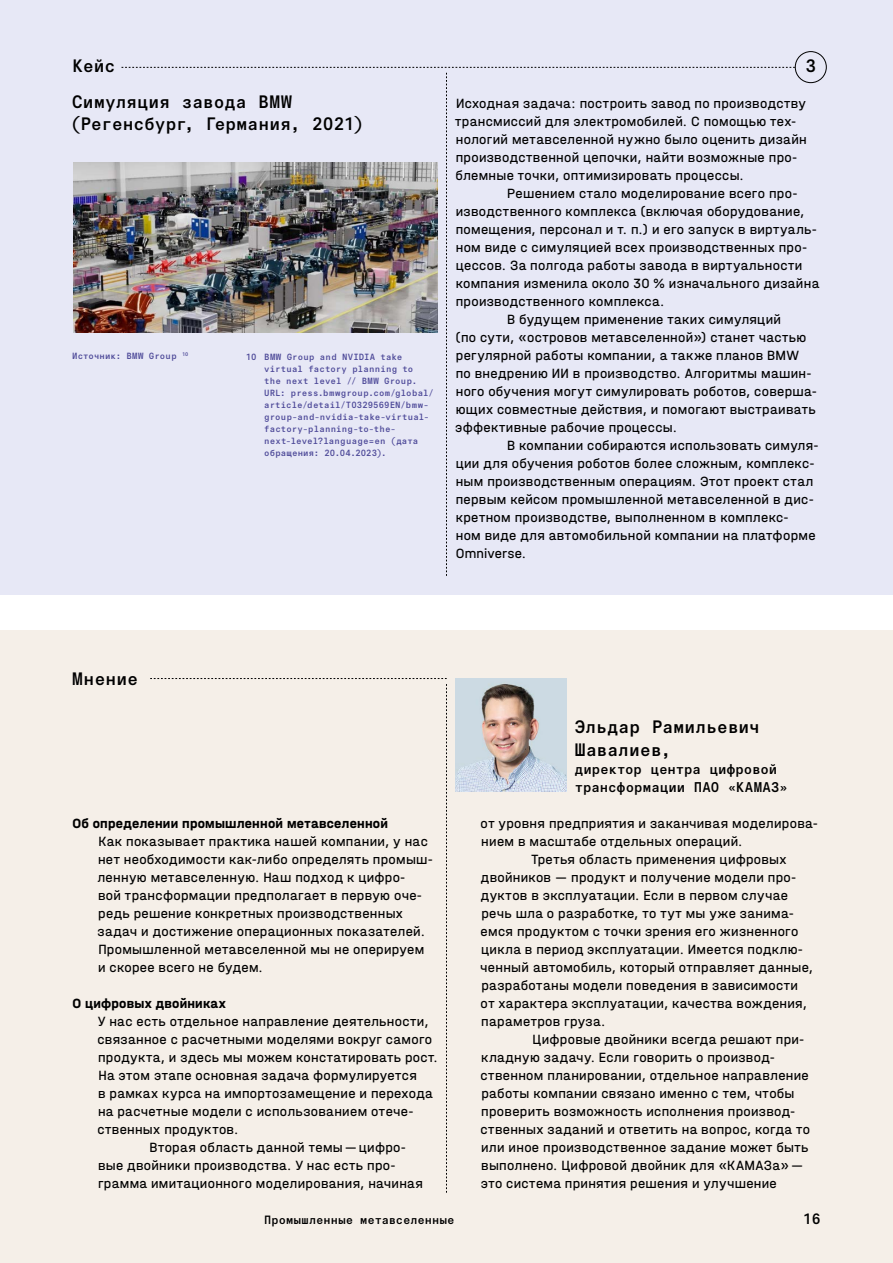
<style>
.page{position:relative;width:893px;height:1263px;background:#fff}
.page>*{position:absolute;margin:0;border:0;box-sizing:border-box;transform-origin:0 0}
.t1{font:18px/22.5px "Signal Mono";color:#000}
.t2{font:15px "Signal Mono";color:#000}
.t3{font:14.1px/18px "Halvar Mittel CY";letter-spacing:.02em;color:#000}
.t4{font:700 14.1px "Halvar Mittel CY";letter-spacing:.015em;color:#000}
.t5{font:14.1px/18px "Signal Mono";color:#000}
.t6{font:12px "Signal Mono";letter-spacing:.01em;color:#000}
.t7{font:9px/12px "Signal Mono";letter-spacing:.02em;color:#4e4a99}
</style>
<div class="page">
<div style="left:0;top:0;width:893px;height:594px;background:#e7e8f6"></div>
<img style="left:73px;top:162px;width:48px;height:170px">
<div style="left:0;top:630px;width:893px;height:633px;background:#f5efe8"></div>
<img style="left:455px;top:679px;width:111px;height:113px">
<div style="left:795px;top:51px;width:32px;height:32px;border:1px solid #000;border-radius:50%"></div>
<svg style="left:121px;top:67px;width:674px;height:509px"></svg>
<p class="t1" style="left:72px;top:55px;width:44px">Кейс</p>
<p class="t1" style="left:806px;top:55px;width:12px">3</p>
<p class="t1" style="left:71px;top:90px;width:294px">Симуляция завода BMW (Регенсбург, Германия, 2021)</p>
<p class="t3" style="left:455px;top:93px;width:353px">Исходная задача: построить завод по производству трансмиссий для электромобилей. С помощью тех&shy;нологий метавселенной нужно было оценить дизайн производственной цепочки, найти возможные про&shy;блемные точки, оптимизировать процессы.</p>
<p class="t3" style="left:507px;top:183px;width:292px">Решением стало моделирование всего про-</p>
<p class="t3" style="left:456px;top:201px;width:350px">изводственного комплекса (включая оборудование,</p>
<p class="t3" style="left:456px;top:219px;width:363px">помещения, персонал и т. п.) и его запуск в виртуаль-</p>
<p class="t3" style="left:456px;top:237px;width:353px">ном виде с симуляцией всех производственных про-</p>
<p class="t3" style="left:456px;top:255px;width:348px">цессов. За полгода работы завода в виртуальности</p>
<p class="t3" style="left:456px;top:273px;width:365px">компания изменила около 30 % изначального дизайна</p>
<p class="t3" style="left:456px;top:292px;width:210px">производственного комплекса.</p>
<p class="t3" style="left:507px;top:310px;width:275px">В будущем применение таких симуляций</p>
<p class="t3" style="left:456px;top:328px;width:352px">(по сути, «островов метавселенной») станет частью</p>
<p class="t3" style="left:456px;top:346px;width:345px">регулярной работы компании, а также планов BMW</p>
<p class="t3" style="left:456px;top:364px;width:357px">по внедрению ИИ в производство. Алгоритмы машин-</p>
<p class="t3" style="left:456px;top:381px;width:363px">ного обучения могут симулировать роботов, соверша-</p>
<p class="t3" style="left:456px;top:399px;width:361px">ющих совместные действия, и помогают выстраивать</p>
<p class="t3" style="left:455px;top:417px;width:223px">эффективные рабочие процессы.</p>
<p class="t3" style="left:507px;top:436px;width:313px">В компании собираются использовать симуля-</p>
<p class="t3" style="left:456px;top:453px;width:360px">ции для обучения роботов более сложным, комплекс-</p>
<p class="t3" style="left:456px;top:471px;width:359px">ным производственным операциям. Этот проект стал</p>
<p class="t3" style="left:456px;top:489px;width:360px">первым кейсом промышленной метавселенной в дис-</p>
<p class="t3" style="left:456px;top:507px;width:334px">кретном производстве, выполненном в комплекс-</p>
<p class="t3" style="left:456px;top:525px;width:361px">ном виде для автомобильной компании на платформе</p>
<p class="t3" style="left:456px;top:543px;width:72px">Omniverse.</p>
<p class="t7" style="left:72px;top:350px;width:118px">Источник: BMW Group <sup>10</sup></p>
<p class="t7" style="left:264px;top:351px;width:171px;text-indent:-18px">10 BMW Group and NVIDIA take virtual factory planning to<br>the next level // BMW Group.<br>URL: press.bmwgroup.com/global/ article/detail/T0329569EN/bmw&shy;group-and-nvidia-take-virtual&shy;factory-planning-to-the&shy;next-level?language=en (дата обращения: 20.04.2023).</p>
<p class="t1" style="left:72px;top:667px;width:67px">Мнение</p>
<p class="t4" style="left:72px;top:815px;width:317px">Об определении промышленной метавселенной</p>
<p class="t3" style="left:98px;top:832px;width:337px">Как показывает практика нашей компании, у нас нет необходимости как-либо определять промыш&shy;ленную метавселенную. Наш подход к цифро-<br>вой трансформации предполагает в первую оче&shy;редь решение конкретных производственных задач и достижение операционных показателей.<br>Промышленной метавселенной мы не оперируем и скорее всего не будем.</p>
<p class="t4" style="left:72px;top:995px;width:155px">О цифровых двойниках</p>
<p class="t3" style="left:98px;top:1012px;width:332px">У нас есть отдельное направление деятельности,</p>
<p class="t3" style="left:97px;top:1030px;width:336px">связанное с расчетными моделями вокруг самого</p>
<p class="t3" style="left:98px;top:1048px;width:341px">продукта, и здесь мы можем констатировать рост.</p>
<p class="t3" style="left:98px;top:1066px;width:320px">На этом этапе основная задача формулируется</p>
<p class="t3" style="left:98px;top:1084px;width:336px">в рамках курса на импортозамещение и перехода</p>
<p class="t3" style="left:98px;top:1102px;width:317px">на расчетные модели с использованием отече-</p>
<p class="t3" style="left:97px;top:1120px;width:142px">ственных продуктов.</p>
<p class="t3" style="left:149px;top:1138px;width:258px">Вторая область данной темы — цифро-</p>
<p class="t3" style="left:98px;top:1156px;width:299px">вые двойники производства. У нас есть про-</p>
<p class="t3" style="left:98px;top:1174px;width:326px">грамма имитационного моделирования, начиная</p>
<p class="t1" style="left:575px;top:716px;width:187px">Эльдар Рамильевич<br>Шавалиев,</p>
<p class="t5" style="left:575px;top:760px;width:215px">директор центра цифровой трансформации ПАО «КАМАЗ»</p>
<p class="t3" style="left:481px;top:814px;width:339px">от уровня предприятия и заканчивая моделирова-</p>
<p class="t3" style="left:481px;top:832px;width:263px">нием в масштабе отдельных операций.</p>
<p class="t3" style="left:531px;top:850px;width:257px">Третья область применения цифровых</p>
<p class="t3" style="left:481px;top:868px;width:317px">двойников — продукт и получение модели про-</p>
<p class="t3" style="left:481px;top:886px;width:309px">дуктов в эксплуатации. Если в первом случае</p>
<p class="t3" style="left:481px;top:904px;width:314px">речь шла о разработке, то тут мы уже занима-</p>
<p class="t3" style="left:481px;top:922px;width:319px">емся продуктом с точки зрения его жизненного</p>
<p class="t3" style="left:481px;top:940px;width:323px">цикла в период эксплуатации. Имеется подклю-</p>
<p class="t3" style="left:480px;top:958px;width:334px">ченный автомобиль, который отправляет данные,</p>
<p class="t3" style="left:481px;top:976px;width:318px">разработаны модели поведения в зависимости</p>
<p class="t3" style="left:481px;top:994px;width:328px">от характера эксплуатации, качества вождения,</p>
<p class="t3" style="left:481px;top:1012px;width:126px">параметров груза.</p>
<p class="t3" style="left:533px;top:1030px;width:273px">Цифровые двойники всегда решают при-</p>
<p class="t3" style="left:481px;top:1048px;width:295px">кладную задачу. Если говорить о производ-</p>
<p class="t3" style="left:481px;top:1066px;width:330px">ственном планировании, отдельное направление</p>
<p class="t3" style="left:481px;top:1084px;width:315px">работы компании связано именно с тем, чтобы</p>
<p class="t3" style="left:481px;top:1102px;width:316px">проверить возможность исполнения производ-</p>
<p class="t3" style="left:481px;top:1120px;width:331px">ственных заданий и ответить на вопрос, когда то</p>
<p class="t3" style="left:481px;top:1138px;width:329px">или иное производственное задание может быть</p>
<p class="t3" style="left:481px;top:1156px;width:324px">выполнено. Цифровой двойник для «КАМАЗа» —</p>
<p class="t3" style="left:481px;top:1174px;width:298px">это система принятия решения и улучшение</p>
<p class="t6" style="left:264px;top:1212px;width:192px">Промышленные метавселенные</p>
<p class="t2" style="left:803px;top:1208px;width:19px">16</p>
</div>
